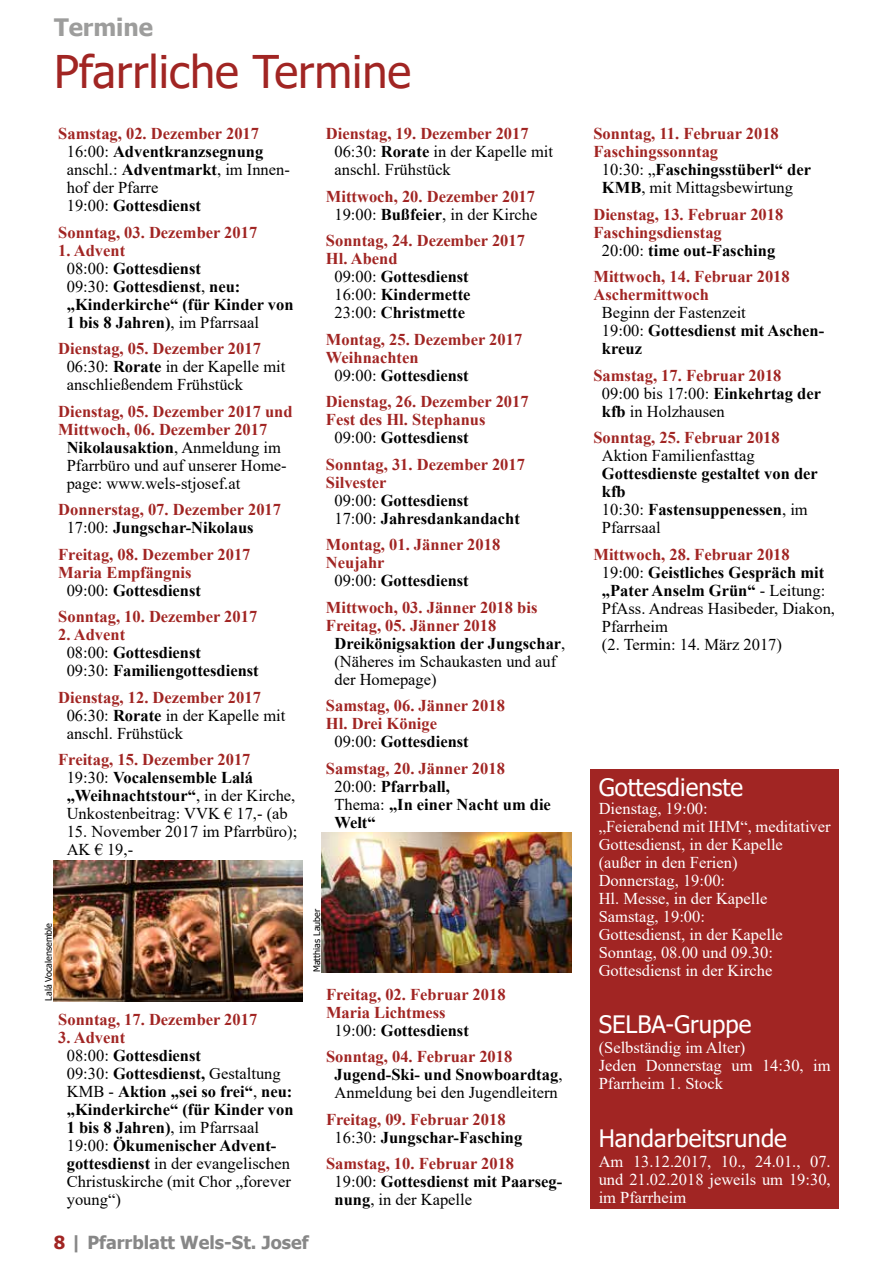
<style>
.page{position:relative;width:893px;height:1263px;background:#fff}
.page>*{position:absolute;margin:0;border:0;box-sizing:border-box;transform-origin:0 0}
.t1{font:45px "Tahoma";color:#a12523}
.t2{font:24px "Tahoma";color:#fff}
.t3{font:700 24px "Tahoma";color:#9d9d9c}
.t4{font:700 18px "Tahoma";color:#878787}
.t5{font:700 16.5px/18px "Times New Roman";color:#000}
.t6{font:16.5px/18px "Times New Roman";color:#000}
.t7{font:700 16.5px/18px "Times New Roman";color:#a12523}
.t8{font:16.5px/18px "Times New Roman";color:#fff}
.t9{font:9px "Tahoma";color:#000}
.s1{font-weight:700;color:#a12523}
.s2{font-weight:700}
.s3{color:#a12523}
.s4{font-weight:400}
.s5{font-weight:400;color:#000}
.s6{color:#000}
</style>
<div class="page">
<div style="left:590px;top:769px;width:249px;height:440px;background:#a12523"></div>
<img style="left:53px;top:861px;width:250px;height:140px">
<img style="left:322px;top:832px;width:249px;height:141px">
<h2 class="t3" style="left:54px;top:11px;width:101px">Termine</h2>
<h1 class="t1" style="left:54px;top:42px;width:359px">Pfarrliche Termine</h1>
<p class="t6" style="left:67px;top:124px;width:225px;text-indent:-8px"><span class="s1">Samstag, 02. Dezember 2017<br></span>16:00: <span class="s2">Adventkranzsegnung </span>anschl.: <span class="s2">Adventmarkt</span>, im Innen&shy;hof der Pfarre<br>19:00: <span class="s2">Gottesdienst</span></p>
<p class="t7" style="left:58px;top:222px;width:201px">Sonntag, 03. Dezember 2017</p>
<p class="t5" style="left:67px;top:241px;width:228px;text-indent:-8px"><span class="s3">1. Advent<br></span><span class="s4">08:00:</span> Gottesdienst<br><span class="s4">09:30:</span> Gottesdienst<span class="s4">,</span> neu: „Kinderkirche“ (für Kinder von<br>1 bis 8 Jahren)<span class="s4">, im Pfarrsaal</span></p>
<p class="t6" style="left:67px;top:339px;width:220px;text-indent:-8px"><span class="s1">Dienstag, 05. Dezember 2017<br></span>06:30: <span class="s2">Rorate</span> in der Kapelle mit anschließendem Frühstück</p>
<p class="t7" style="left:58px;top:402px;width:236px">Dienstag, 05. Dezember 2017 und</p>
<p class="t7" style="left:58px;top:420px;width:211px">Mittwoch, 06. Dezember 2017</p>
<p class="t5" style="left:67px;top:438px;width:216px">Nikolausaktion<span class="s4">, Anmeldung im</span></p>
<p class="t6" style="left:67px;top:455px;width:221px">Pfarrbüro und auf unserer Home-</p>
<p class="t6" style="left:67px;top:473px;width:175px">page: www.wels-stjosef.at</p>
<p class="t7" style="left:67px;top:500px;width:216px;text-indent:-8px">Donnerstag, 07. Dezember 2017<br><span class="s5">17:00:</span> <span class="s6">Jungschar-Nikolaus</span></p>
<p class="t7" style="left:58px;top:545px;width:194px">Freitag, 08. Dezember 2017</p>
<p class="t7" style="left:58px;top:563px;width:135px">Maria Empfängnis</p>
<p class="t5" style="left:67px;top:581px;width:136px"><span class="s4">09:00:</span> Gottesdienst</p>
<p class="t7" style="left:58px;top:607px;width:201px">Sonntag, 10. Dezember 2017</p>
<p class="t5" style="left:67px;top:625px;width:194px;text-indent:-8px"><span class="s3">2. Advent<br></span><span class="s4">08:00:</span> Gottesdienst<br><span class="s4">09:30:</span> Familiengottesdienst</p>
<p class="t6" style="left:67px;top:687px;width:220px;text-indent:-8px"><span class="s1">Dienstag, 12. Dezember 2017<br></span>06:30: <span class="s2">Rorate</span> in der Kapelle mit anschl. Frühstück</p>
<p class="t6" style="left:67px;top:750px;width:230px;text-indent:-8px"><span class="s1">Freitag, 15. Dezember 2017<br></span>19:30: <span class="s2">Vocalensemble Lalá „Weihnachtstour“</span>, in der Kirche,<br>Unkostenbeitrag: VVK € 17,- (ab</p>
<p class="t6" style="left:67px;top:822px;width:232px">15. November 2017 im Pfarrbüro);<br>AK € 19,-</p>
<p class="t6" style="left:334px;top:124px;width:220px;text-indent:-8px"><span class="s1">Dienstag, 19. Dezember 2017<br></span>06:30: <span class="s2">Rorate</span> in der Kapelle mit anschl. Frühstück</p>
<p class="t7" style="left:326px;top:186px;width:213px;text-align:center">Mittwoch, 20. Dezember 2017<br><span class="s5">19:00:</span> <span class="s6">Bußfeier</span><span class="s5">, in der Kirche</span></p>
<p class="t7" style="left:326px;top:231px;width:201px">Sonntag, 24. Dezember 2017</p>
<p class="t7" style="left:326px;top:249px;width:73px">Hl. Abend</p>
<p class="t5" style="left:334px;top:267px;width:136px"><span class="s4">09:00:</span> Gottesdienst</p>
<p class="t5" style="left:334px;top:285px;width:138px"><span class="s4">16:00:</span> Kindermette</p>
<p class="t5" style="left:334px;top:303px;width:132px"><span class="s4">23:00:</span> Christmette</p>
<p class="t7" style="left:326px;top:330px;width:198px">Montag, 25. Dezember 2017</p>
<p class="t7" style="left:326px;top:348px;width:94px">Weihnachten</p>
<p class="t5" style="left:334px;top:366px;width:136px"><span class="s4">09:00:</span> Gottesdienst</p>
<p class="t7" style="left:326px;top:392px;width:204px">Dienstag, 26. Dezember 2017</p>
<p class="t7" style="left:326px;top:410px;width:161px">Fest des Hl. Stephanus</p>
<p class="t5" style="left:334px;top:428px;width:136px"><span class="s4">09:00:</span> Gottesdienst</p>
<p class="t7" style="left:326px;top:455px;width:201px">Sonntag, 31. Dezember 2017</p>
<p class="t7" style="left:326px;top:473px;width:62px">Silvester</p>
<p class="t5" style="left:334px;top:491px;width:136px"><span class="s4">09:00:</span> Gottesdienst</p>
<p class="t5" style="left:334px;top:509px;width:187px"><span class="s4">17:00:</span> Jahresdankandacht</p>
<p class="t7" style="left:326px;top:535px;width:176px">Montag, 01. Jänner 2018</p>
<p class="t7" style="left:326px;top:553px;width:60px">Neujahr</p>
<p class="t5" style="left:334px;top:571px;width:136px"><span class="s4">09:00:</span> Gottesdienst</p>
<p class="t7" style="left:326px;top:598px;width:213px">Mittwoch, 03. Jänner 2018 bis</p>
<p class="t7" style="left:326px;top:616px;width:172px">Freitag, 05. Jänner 2018</p>
<p class="t5" style="left:334px;top:634px;width:232px">Dreikönigsaktion der Jungschar<span class="s4">,</span></p>
<p class="t6" style="left:334px;top:651px;width:223px">(Näheres im Schaukasten und auf</p>
<p class="t6" style="left:334px;top:669px;width:104px">der Homepage)</p>
<p class="t7" style="left:326px;top:696px;width:180px">Samstag, 06. Jänner 2018</p>
<p class="t7" style="left:326px;top:714px;width:113px">Hl. Drei Könige</p>
<p class="t5" style="left:334px;top:732px;width:136px"><span class="s4">09:00:</span> Gottesdienst</p>
<p class="t5" style="left:334px;top:759px;width:218px;text-indent:-8px"><span class="s3">Samstag, 20. Jänner 2018<br></span><span class="s4">20:00:</span> Pfarrball,<br><span class="s4">Thema:</span> „In einer Nacht um die<br>Welt“</p>
<p class="t9" style="left:42px;top:1000px;width:79px;rotate:-90deg">Lalá Vocalensemble</p>
<p class="t7" style="left:58px;top:1010px;width:201px">Sonntag, 17. Dezember 2017</p>
<p class="t5" style="left:67px;top:1028px;width:228px;text-indent:-8px"><span class="s3">3. Advent<br></span><span class="s4">08:00:</span> Gottesdienst<br><span class="s4">09:30:</span> Gottesdienst, <span class="s4">Gestaltung<br>KMB -</span> Aktion „sei so frei“<span class="s4">,</span> neu: „Kinderkirche“ (für Kinder von<br>1 bis 8 Jahren)<span class="s4">, im Pfarrsaal<br>19:00:</span> Ökumenischer Advent&shy;gottesdienst <span class="s4">in der evangelischen<br>Christuskirche (mit Chor „forever young“)</span></p>
<p class="t9" style="left:311px;top:972px;width:65px;rotate:-90deg">Matthias Lauber</p>
<p class="t7" style="left:326px;top:985px;width:181px">Freitag, 02. Februar 2018</p>
<p class="t7" style="left:326px;top:1003px;width:121px">Maria Lichtmess</p>
<p class="t5" style="left:335px;top:1021px;width:136px"><span class="s4">19:00:</span> Gottesdienst</p>
<p class="t6" style="left:335px;top:1047px;width:229px;text-indent:-8px"><span class="s1">Sonntag, 04. Februar 2018<br></span><span class="s2">Jugend-Ski- und Snowboardtag</span>,<br>Anmeldung bei den Jugendleitern</p>
<p class="t7" style="left:335px;top:1110px;width:189px;text-indent:-8px">Freitag, 09. Februar 2018<br><span class="s5">16:30:</span> <span class="s6">Jungschar-Fasching</span></p>
<p class="t5" style="left:335px;top:1154px;width:229px;text-indent:-8px"><span class="s3">Samstag, 10. Februar 2018<br></span><span class="s4">19:00:</span> Gottesdienst mit Paarseg&shy;nung<span class="s4">, in der Kapelle</span></p>
<p class="t4" style="left:54px;top:1230px;width:256px"><span class="s3">8</span> | Pfarrblatt Wels-St. Josef</p>
<p class="t7" style="left:593px;top:124px;width:187px">Sonntag, 11. Februar 2018</p>
<p class="t7" style="left:593px;top:142px;width:126px">Faschingssonntag</p>
<p class="t5" style="left:602px;top:160px;width:211px"><span class="s4">10:30: „</span>Faschingsstüberl“ der</p>
<p class="t6" style="left:602px;top:178px;width:193px"><span class="s2">KMB</span>, mit Mittagsbewirtung</p>
<p class="t7" style="left:593px;top:205px;width:191px">Dienstag, 13. Februar 2018</p>
<p class="t7" style="left:593px;top:223px;width:130px">Faschingsdienstag</p>
<p class="t5" style="left:602px;top:241px;width:175px"><span class="s4">20:00:</span> time out-Fasching</p>
<p class="t7" style="left:593px;top:267px;width:198px">Mittwoch, 14. Februar 2018<br>Aschermittwoch</p>
<p class="t5" style="left:602px;top:303px;width:224px"><span class="s4">Beginn der Fastenzeit<br>19:00:</span> Gottesdienst mit Aschen&shy;kreuz</p>
<p class="t6" style="left:602px;top:366px;width:221px;text-indent:-8px"><span class="s1">Samstag, 17. Februar 2018<br></span>09:00 bis 17:00: <span class="s2">Einkehrtag der kfb</span> in Holzhausen</p>
<p class="t7" style="left:593px;top:428px;width:188px">Sonntag, 25. Februar 2018</p>
<p class="t6" style="left:602px;top:446px;width:154px">Aktion Familienfasttag</p>
<p class="t5" style="left:602px;top:464px;width:217px">Gottesdienste gestaltet von der kfb<br><span class="s4">10:30:</span> Fastensuppenessen<span class="s4">, im<br>Pfarrsaal</span></p>
<p class="t6" style="left:602px;top:545px;width:235px;text-indent:-8px"><span class="s1">Mittwoch, 28. Februar 2018<br></span>19:00: <span class="s2">Geistliches Gespräch mit „Pater Anselm Grün“</span> - Leitung:<br>PfAss. Andreas Hasibeder, Diakon,<br>Pfarrheim<br>(2. Termin: 14. März 2017)</p>
<h2 class="t2" style="left:599px;top:771px;width:146px">Gottesdienste</h2>
<p class="t8" style="left:599px;top:799px;width:233px">Dienstag, 19:00:<br>„Feierabend mit IHM“, meditativer<br>Gottesdienst, in der Kapelle<br>(außer in den Ferien)<br>Donnerstag, 19:00:<br>Hl. Messe, in der Kapelle<br>Samstag, 19:00:<br>Gottesdienst, in der Kapelle<br>Sonntag, 08.00 und 09.30:<br>Gottesdienst in der Kirche</p>
<h2 class="t2" style="left:599px;top:1009px;width:154px">SELBA-Gruppe</h2>
<p class="t8" style="left:599px;top:1038px;width:233px">(Selbständig im Alter)<br>Jeden Donnerstag um 14:30, im<br>Pfarrheim 1. Stock</p>
<h2 class="t2" style="left:599px;top:1122px;width:190px">Handarbeitsrunde</h2>
<p class="t8" style="left:599px;top:1152px;width:233px;text-align:justify">Am 13.12.2017, 10., 24.01., 07. und 21.02.2018 jeweils um 19:30, im Pfarrheim</p>
</div>
